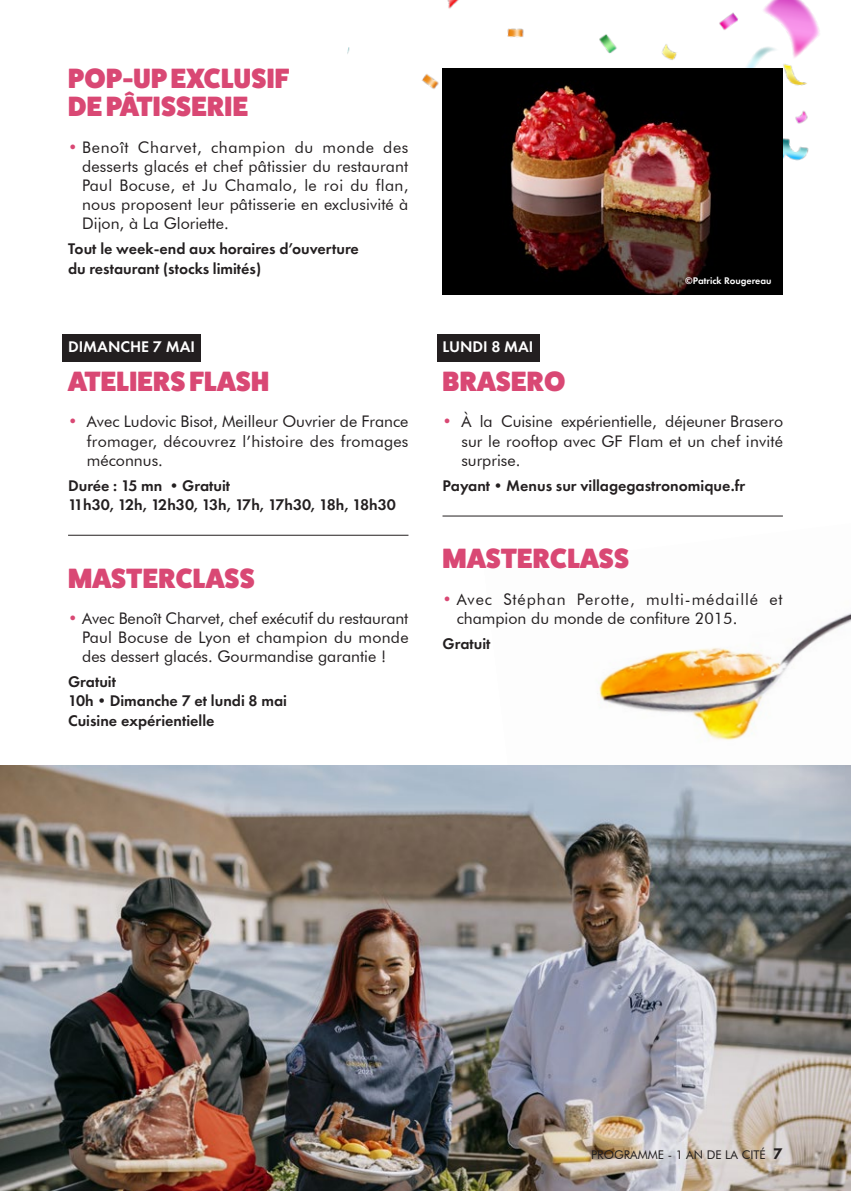
<style>
.page{position:relative;width:851px;height:1191px;background:#fff}
.page>*{position:absolute;margin:0;border:0;box-sizing:border-box;transform-origin:0 0}
.t1{font:800 28px/28px "Fat Frank";letter-spacing:.01em;color:#d94874}
.t2{font:16px/19.2px "Futura BT";letter-spacing:.005em;color:#231f20;text-align:justify}
.t3{font:600 16px/19.2px "Futura PT";color:#231f20}
.t4{font:16px/19.2px "Futura BT";letter-spacing:.06em;color:#231f20}
.t5{font:600 16px "Futura PT";color:#fff}
.t6{font:12px "Futura BT";color:#231f20}
.t7{font:600 10px "Futura PT";color:#fff}
.s1{color:#d94874}
.s2{font-family:"Futura PT";font-weight:800;font-size:16px}
</style>
<div class="page">
<img style="left:597px;top:613px;width:253px;height:127px">
<img style="left:347px;top:0;width:473px;height:179px">
<img style="left:0;top:765px;width:850px;height:426px">
<img style="left:442px;top:68px;width:340px;height:227px">
<div style="left:62px;top:334px;width:138px;height:27px;background:#231f20"></div>
<hr style="left:68px;top:535px;width:340px;height:1px;background:#231f20">
<div style="left:437px;top:334px;width:102px;height:27px;background:#231f20"></div>
<hr style="left:442px;top:515px;width:340px;height:1px;background:#231f20">
<h1 class="t1" style="left:68px;top:65px;width:222px">POP-UP EXCLUSIF<br>DE PÂTISSERIE</h1>
<p class="t2" style="left:82px;top:137px;width:328px;text-indent:-14px"><span class="s1">•</span> Benoît Charvet, champion du monde des desserts glacés et chef pâtissier du restaurant Paul Bocuse, et Ju Chamalo, le roi du flan, nous proposent leur pâtisserie en exclusivité à Dijon, à La Gloriette.</p>
<p class="t3" style="left:68px;top:239px;width:292px">Tout le week-end aux horaires d’ouverture du restaurant (stocks limités)</p>
<p class="t5" style="left:68px;top:336px;width:128px">DIMANCHE 7 MAI</p>
<h1 class="t1" style="left:68px;top:368px;width:202px">ATELIERS FLASH</h1>
<p class="t2" style="left:87px;top:412px;width:323px;text-indent:-19px"><span class="s1">•</span> Avec Ludovic Bisot, Meilleur Ouvrier de France fromager, découvrez l’histoire des fromages méconnus.</p>
<p class="t3" style="left:68px;top:475px;width:329px">Durée : 15 mn •Gratuit<br>11h30, 12h, 12h30, 13h, 17h, 17h30, 18h, 18h30</p>
<h1 class="t1" style="left:68px;top:564px;width:188px">MASTERCLASS</h1>
<p class="t2" style="left:82px;top:608px;width:328px;text-indent:-14px"><span class="s1">•</span> Avec Benoît Charvet, chef exécutif du restaurant Paul Bocuse de Lyon et champion du monde des dessert glacés. Gourmandise garantie !</p>
<p class="t3" style="left:68px;top:672px;width:220px">Gratuit<br>10h•Dimanche 7 et lundi 8 mai<br>Cuisine expérientielle</p>
<p class="t7" style="left:685px;top:274px;width:88px">©Patrick Rougereau</p>
<p class="t5" style="left:442px;top:336px;width:92px">LUNDI 8 MAI</p>
<h1 class="t1" style="left:442px;top:368px;width:124px">BRASERO</h1>
<p class="t2" style="left:461px;top:412px;width:323px;text-indent:-19px"><span class="s1">•</span> À la Cuisine expérientielle, déjeuner Brasero sur le rooftop avec GF Flam et un chef invité surprise.</p>
<p class="t3" style="left:442px;top:475px;width:304px">Payant•Menus sur villagegastronomique.fr</p>
<h1 class="t1" style="left:442px;top:545px;width:188px">MASTERCLASS</h1>
<p class="t4" style="left:456px;top:589px;width:327px;text-indent:-14px"><span class="s1">•</span> Avec Stéphan Perotte, multi-médaillé et champion du monde de confiture 2015.</p>
<p class="t3" style="left:442px;top:633px;width:49px">Gratuit</p>
<p class="t6" style="left:591px;top:1147px;width:193px">PROGRAMME - 1 AN DE LA CITÉ <span class="s2">7</span></p>
</div>
